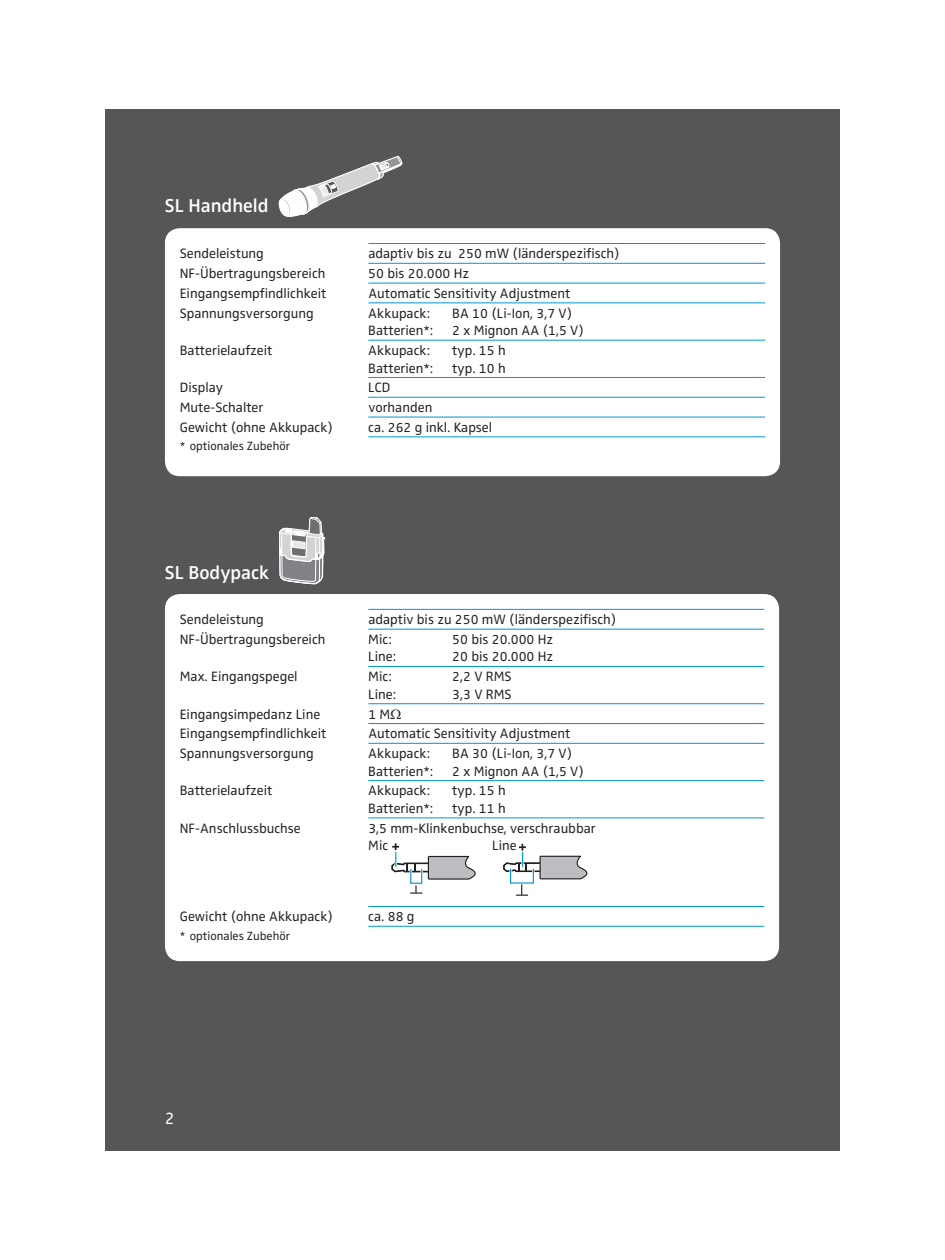
<style>
.page{position:relative;width:945px;height:1260px;background:#fff}
.page>*{position:absolute;margin:0;border:0;box-sizing:border-box;transform-origin:0 0}
.t1{font:600 19.25px "Sennheiser";color:#fff}
.t2{font:17.5px "Sennheiser";color:#fff}
.t3{font:14px "Sennheiser";color:#231f20}
.t4{font:13.83px "Sennheiser";color:#231f20}
.t5{font:12.25px "Sennheiser";color:#231f20}
</style>
<div class="page">
<div style="left:105px;top:109px;width:735px;height:1042px;background:#555658"></div>
<svg style="left:279px;top:155px;width:124px;height:62px"></svg>
<div style="left:165px;top:228px;width:615px;height:248px;background:#fff;border-radius:15px"></div>
<hr style="left:368px;top:243px;width:397px;height:1px;background:#0096d7">
<hr style="left:368px;top:263px;width:397px;height:1px;background:#0096d7">
<hr style="left:368px;top:283px;width:397px;height:1px;background:#0096d7">
<hr style="left:368px;top:302px;width:397px;height:1px;background:#0096d7">
<hr style="left:368px;top:340px;width:397px;height:1px;background:#0096d7">
<hr style="left:368px;top:377px;width:397px;height:1px;background:#0096d7">
<hr style="left:368px;top:397px;width:397px;height:1px;background:#0096d7">
<hr style="left:368px;top:417px;width:397px;height:1px;background:#0096d7">
<hr style="left:368px;top:436px;width:397px;height:1px;background:#0096d7">
<svg style="left:279px;top:517px;width:46px;height:68px"></svg>
<div style="left:165px;top:594px;width:614px;height:367px;background:#fff;border-radius:15px"></div>
<hr style="left:368px;top:609px;width:396px;height:1px;background:#0096d7">
<hr style="left:368px;top:629px;width:396px;height:1px;background:#0096d7">
<hr style="left:368px;top:666px;width:396px;height:1px;background:#0096d7">
<hr style="left:368px;top:703px;width:396px;height:1px;background:#0096d7">
<hr style="left:368px;top:723px;width:396px;height:1px;background:#0096d7">
<hr style="left:368px;top:743px;width:396px;height:1px;background:#0096d7">
<hr style="left:368px;top:780px;width:396px;height:1px;background:#0096d7">
<hr style="left:368px;top:817px;width:396px;height:1px;background:#0096d7">
<hr style="left:368px;top:906px;width:396px;height:1px;background:#0096d7">
<hr style="left:368px;top:926px;width:396px;height:1px;background:#0096d7">
<svg style="left:503px;top:844px;width:84px;height:52px"></svg>
<div style="left:509px;top:868px;width:26px;height:16px;border:2px solid #fff"></div>
<div style="left:510px;top:868px;width:24px;height:16px;border:1px solid #0096d7"></div>
<svg style="left:391px;top:843px;width:85px;height:51px"></svg>
<div style="left:410px;top:868px;width:13px;height:16px;border:2px solid #fff"></div>
<div style="left:410px;top:868px;width:12px;height:16px;border:1px solid #0096d7"></div>
<h1 class="t1" style="left:165px;top:198px;width:105px">SL Handheld</h1>
<p class="t3" style="left:180px;top:248px;width:86px">Sendeleistung</p>
<p class="t3" style="left:368px;top:248px;width:253px">adaptiv bis zu 250 mW (länderspezifisch)</p>
<p class="t3" style="left:180px;top:268px;width:147px">NF-Übertragungsbereich</p>
<p class="t3" style="left:368px;top:268px;width:102px">50 bis 20.000 Hz</p>
<p class="t3" style="left:180px;top:288px;width:148px">Eingangsempfindlichkeit</p>
<p class="t3" style="left:368px;top:288px;width:204px">Automatic Sensitivity Adjustment</p>
<p class="t3" style="left:180px;top:308px;width:135px">Spannungsversorgung</p>
<p class="t3" style="left:368px;top:308px;width:63px">Akkupack:</p>
<p class="t3" style="left:452px;top:308px;width:121px">BA 10 (Li-Ion, 3,7 V)</p>
<p class="t3" style="left:368px;top:325px;width:66px">Batterien*:</p>
<p class="t3" style="left:452px;top:325px;width:133px">2 x Mignon AA (1,5 V)</p>
<p class="t3" style="left:180px;top:345px;width:94px">Batterielaufzeit</p>
<p class="t3" style="left:368px;top:345px;width:63px">Akkupack:</p>
<p class="t3" style="left:452px;top:345px;width:55px">typ. 15 h</p>
<p class="t3" style="left:368px;top:363px;width:66px">Batterien*:</p>
<p class="t3" style="left:452px;top:363px;width:55px">typ. 10 h</p>
<p class="t3" style="left:180px;top:382px;width:45px">Display</p>
<p class="t3" style="left:368px;top:382px;width:23px">LCD</p>
<p class="t3" style="left:180px;top:402px;width:85px">Mute-Schalter</p>
<p class="t3" style="left:368px;top:402px;width:66px">vorhanden</p>
<p class="t3" style="left:180px;top:422px;width:155px">Gewicht (ohne Akkupack)</p>
<p class="t3" style="left:368px;top:422px;width:125px">ca. 262 g inkl. Kapsel</p>
<p class="t5" style="left:180px;top:442px;width:112px">* optionales Zubehör</p>
<h1 class="t1" style="left:165px;top:566px;width:106px">SL Bodypack</h1>
<p class="t3" style="left:180px;top:614px;width:86px">Sendeleistung</p>
<p class="t3" style="left:368px;top:614px;width:250px">adaptiv bis zu 250 mW (länderspezifisch)</p>
<p class="t3" style="left:180px;top:634px;width:147px">NF-Übertragungsbereich</p>
<p class="t3" style="left:368px;top:634px;width:25px">Mic:</p>
<p class="t3" style="left:452px;top:634px;width:102px">50 bis 20.000 Hz</p>
<p class="t3" style="left:368px;top:652px;width:29px">Line:</p>
<p class="t3" style="left:452px;top:652px;width:102px">20 bis 20.000 Hz</p>
<p class="t3" style="left:180px;top:671px;width:119px">Max. Eingangspegel</p>
<p class="t3" style="left:368px;top:671px;width:25px">Mic:</p>
<p class="t3" style="left:452px;top:671px;width:61px">2,2 V RMS</p>
<p class="t3" style="left:368px;top:689px;width:29px">Line:</p>
<p class="t3" style="left:452px;top:689px;width:61px">3,3 V RMS</p>
<p class="t3" style="left:180px;top:709px;width:142px">Eingangsimpedanz Line</p>
<p class="t3" style="left:368px;top:709px;width:24px">1 M</p>
<p class="t3" style="left:180px;top:729px;width:148px">Eingangsempfindlichkeit</p>
<p class="t3" style="left:368px;top:729px;width:204px">Automatic Sensitivity Adjustment</p>
<p class="t3" style="left:180px;top:748px;width:135px">Spannungsversorgung</p>
<p class="t3" style="left:368px;top:748px;width:63px">Akkupack:</p>
<p class="t3" style="left:452px;top:748px;width:121px">BA 30 (Li-Ion, 3,7 V)</p>
<p class="t3" style="left:368px;top:766px;width:66px">Batterien*:</p>
<p class="t3" style="left:452px;top:766px;width:133px">2 x Mignon AA (1,5 V)</p>
<p class="t3" style="left:180px;top:786px;width:94px">Batterielaufzeit</p>
<p class="t3" style="left:368px;top:786px;width:63px">Akkupack:</p>
<p class="t3" style="left:452px;top:786px;width:55px">typ. 15 h</p>
<p class="t3" style="left:368px;top:803px;width:66px">Batterien*:</p>
<p class="t3" style="left:452px;top:803px;width:55px">typ. 11 h</p>
<p class="t3" style="left:180px;top:823px;width:123px">NF-Anschlussbuchse</p>
<p class="t3" style="left:368px;top:823px;width:229px">3,5 mm-Klinkenbuchse, verschraubbar</p>
<p class="t4" style="left:368px;top:840px;width:21px">Mic</p>
<p class="t4" style="left:492px;top:840px;width:26px">Line</p>
<p class="t3" style="left:180px;top:911px;width:155px">Gewicht (ohne Akkupack)</p>
<p class="t3" style="left:368px;top:911px;width:48px">ca. 88 g</p>
<p class="t5" style="left:180px;top:931px;width:112px">* optionales Zubehör</p>
<p class="t2" style="left:165px;top:1111px;width:11px">2</p>
</div>
